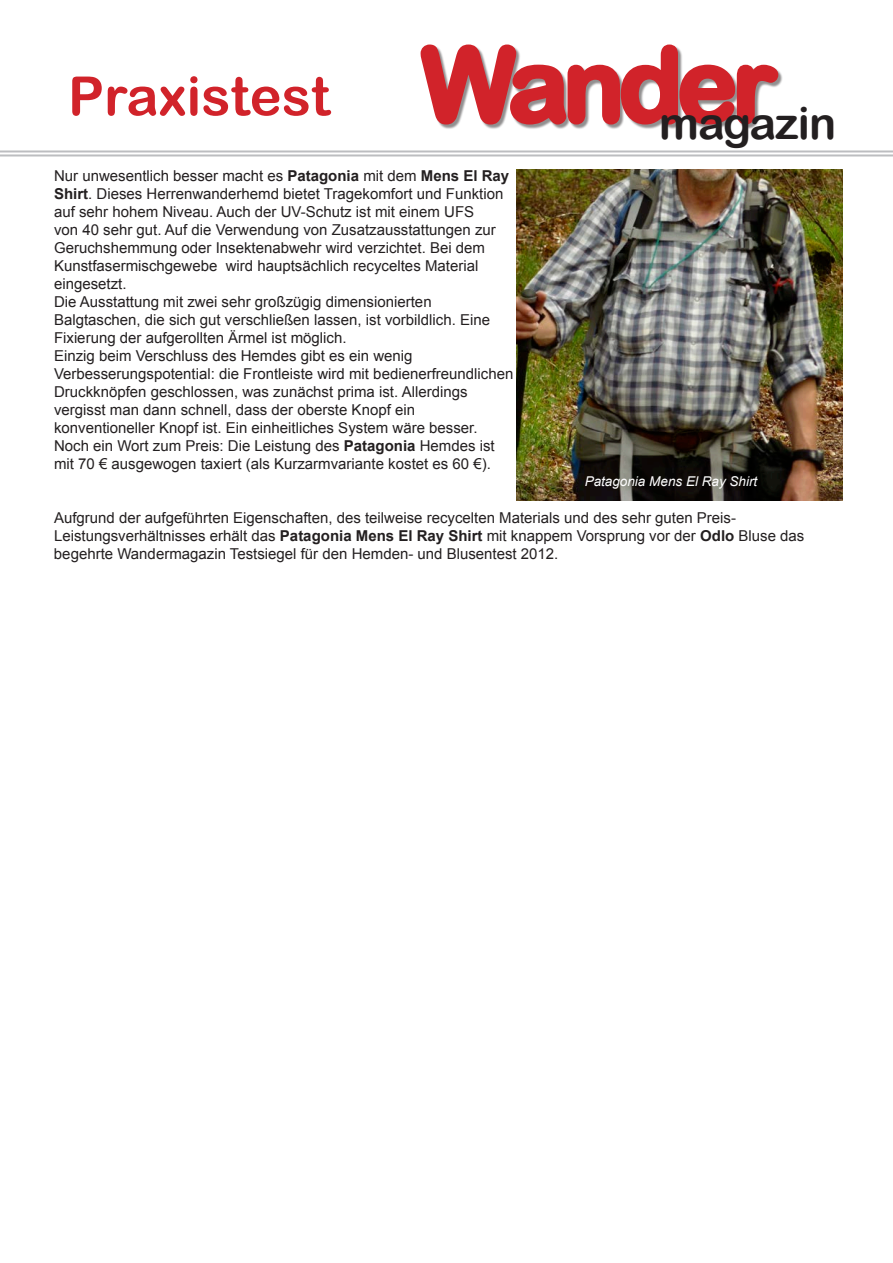
<style>
.page{position:relative;width:893px;height:1263px;background:#fff}
.page>*{position:absolute;margin:0;border:0;box-sizing:border-box;transform-origin:0 0}
.t1{font:54px "Arial Rounded MT Bold";color:#d1232a}
.t2{font:45px "Arial Rounded MT Bold";letter-spacing:-.02em;color:#231f20}
.t3{font:15px/18px "Arial";color:#231f20}
.t4{font:italic 13.5px "Arial";color:#fff}
.s1{font-size:102px}
.s2{font-weight:700}
</style>
<div class="page">
<hr style="left:0;top:150px;width:893px;height:2px;background:#bcbdc0">
<hr style="left:0;top:154px;width:893px;height:2px;background:#bcbdc0">
<svg style="left:420px;top:44px;width:362px;height:84px"></svg>
<img style="left:517px;top:170px;width:325px;height:331px">
<h1 class="t1" style="left:68px;top:64px;width:710px">Praxistest <span class="s1">Wander</span></h1>
<h2 class="t2" style="left:659px;top:96px;width:179px">magazin</h2>
<p class="t3" style="left:54px;top:166px;width:457px">Nur unwesentlich besser macht es <span class="s2">Patagonia</span> mit dem <span class="s2">Mens El Ray Shirt</span>. Dieses Herrenwanderhemd bietet Tragekomfort und Funktion auf sehr hohem Niveau. Auch der UV-Schutz ist mit einem UFS<br>von 40 sehr gut. Auf die Verwendung von Zusatzausstattungen zur Geruchshemmung oder Insektenabwehr wird verzichtet. Bei dem Kunstfasermischgewebe wird hauptsächlich recyceltes Material eingesetzt.</p>
<p class="t3" style="left:54px;top:292px;width:438px">Die Ausstattung mit zwei sehr großzügig dimensionierten<br>Balgtaschen, die sich gut verschließen lassen, ist vorbildlich. Eine<br>Fixierung der aufgerollten Ärmel ist möglich.</p>
<p class="t3" style="left:54px;top:346px;width:461px">Einzig beim Verschluss des Hemdes gibt es ein wenig Verbesserungspotential: die Frontleiste wird mit bedienerfreundlichen Druckknöpfen geschlossen, was zunächst prima ist. Allerdings vergisst man dann schnell, dass der oberste Knopf ein konventioneller Knopf ist. Ein einheitliches System wäre besser.</p>
<p class="t3" style="left:54px;top:436px;width:442px">Noch ein Wort zum Preis: Die Leistung des <span class="s2">Patagonia</span> Hemdes ist mit 70 € ausgewogen taxiert (als Kurzarmvariante kostet es 60 €).</p>
<p class="t3" style="left:54px;top:508px;width:752px">Aufgrund der aufgeführten Eigenschaften, des teilweise recycelten Materials und des sehr guten Preis-<br>Leistungsverhältnisses erhält das <span class="s2">Patagonia Mens El Ray Shirt</span> mit knappem Vorsprung vor der <span class="s2">Odlo</span> Bluse das begehrte Wandermagazin Testsiegel für den Hemden- und Blusentest 2012.</p>
<p class="t4" style="left:585px;top:473px;width:174px">Patagonia Mens El Ray Shirt</p>
</div>
